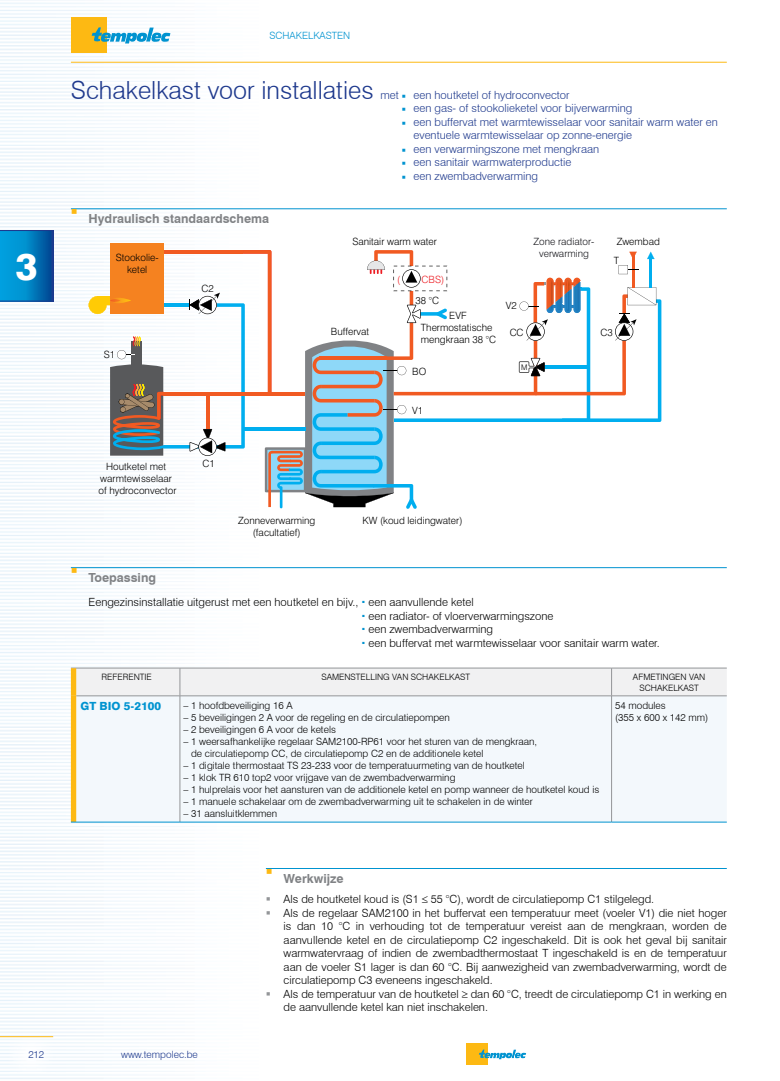
<style>
.page{position:relative;width:780px;height:1081px;background:#fff}
.page>*{position:absolute;margin:0;border:0;box-sizing:border-box;transform-origin:0 0}
.t1{font:800 37.5px "Swiss 721 BT";color:#fff}
.t2{font:300 25px "Swiss 721 BT";color:#1e398d}
.t3{font:700 12.5px "Swiss 721 BT";color:#808285}
.t4{font:300 11.25px/13.5px "Swiss 721 BT";color:#000}
.t5{font:300 11.25px/13.5px "Swiss 721 BT";color:#1e398d}
.t6{font:800 11.25px "Swiss 721 BT";color:#0093d0}
.t7{font:300 10px/12px "Swiss 721 BT";color:#000}
.t8{font:300 10px "Swiss 721 BT";color:#18181d}
.t9{font:300 10px "Swiss 721 BT";color:#1e398d}
.t10{font:300 10px "Swiss 721 BT";color:#0093d0}
.t11{font:300 10px "Swiss 721 BT";color:#ed1d24}
.t12{font:300 8.75px/10.5px "Swiss 721 BT";color:#000;text-align:center}
.t13{font:300 7.75px "Swiss 721 BT";color:#000}
.s1{color:#0093d0}
</style>
<div class="page">
<img style="left:0;top:0;width:727px;height:1079px">
<hr style="left:0;top:1036px;width:53px;height:1px;background:#fdb913">
<div style="left:71px;top:18px;width:36px;height:35px;background:#fdb913"></div>
<svg style="left:92px;top:27px;width:78px;height:16px"></svg>
<hr style="left:71px;top:62px;width:655px;height:1px;background:#fdb913">
<svg style="left:0;top:230px;width:53px;height:71px;background:#017fc1"></svg>
<div style="left:466px;top:1044px;width:22px;height:21px;background:#fdb913"></div>
<svg style="left:479px;top:1049px;width:47px;height:10px"></svg>
<hr style="left:71px;top:209px;width:655px;height:1px;background:#0093d0">
<hr style="left:71px;top:567px;width:655px;height:1px;background:#0093d0">
<div style="left:110px;top:243px;width:53px;height:71px;background:#f58220"></div>
<svg style="left:89px;top:250px;width:572px;height:259px"></svg>
<div style="left:76px;top:696px;width:650px;height:126px;background:#f3f8fc"></div>
<div style="left:76px;top:668px;width:650px;height:27px;background:#f1f1f2"></div>
<hr style="left:76px;top:695px;width:104px;height:1px;background:#939598">
<hr style="left:180px;top:695px;width:431px;height:1px;background:#939598">
<hr style="left:180px;top:696px;width:1px;height:126px;background:#939598">
<hr style="left:611px;top:695px;width:115px;height:1px;background:#939598">
<hr style="left:611px;top:696px;width:1px;height:126px;background:#939598">
<div style="left:71px;top:668px;width:5px;height:28px;background:#fdb913"></div>
<div style="left:71px;top:696px;width:5px;height:126px;background:#fdb913"></div>
<hr style="left:71px;top:822px;width:109px;height:1px;background:#0093d0">
<hr style="left:180px;top:822px;width:431px;height:1px;background:#0093d0">
<hr style="left:611px;top:822px;width:115px;height:1px;background:#0093d0">
<hr style="left:266px;top:868px;width:460px;height:1px;background:#0093d0">
<svg style="left:72px;top:209px;width:5px;height:5px"></svg>
<svg style="left:72px;top:568px;width:5px;height:4px"></svg>
<svg style="left:267px;top:869px;width:5px;height:4px"></svg>
<svg style="left:267px;top:897px;width:3px;height:4px"></svg>
<p class="t10" style="left:269px;top:30px;width:82px">SCHAKELKASTEN</p>
<h1 class="t1" style="left:16px;top:244px;width:24px">3</h1>
<h2 class="t2" style="left:71px;top:75px;width:304px">Schakelkast voor installaties</h2>
<p class="t5" style="left:380px;top:88px;width:191px">met <span class="s1">○</span> een houtketel of hydroconvector</p>
<p class="t5" style="left:402px;top:101px;width:232px"><span class="s1">○</span> een gas- of stookolieketel voor bijverwarming</p>
<p class="t5" style="left:413px;top:115px;width:306px;text-indent:-12px"><span class="s1">○</span> een buffervat met warmtewisselaar voor sanitair warm water en eventuele warmtewisselaar op zonne-energie</p>
<p class="t5" style="left:402px;top:142px;width:199px"><span class="s1">○</span> een verwarmingszone met mengkraan</p>
<p class="t5" style="left:402px;top:155px;width:171px"><span class="s1">○</span> een sanitair warmwaterproductie</p>
<p class="t5" style="left:402px;top:169px;width:138px"><span class="s1">○</span> een zwembadverwarming</p>
<p class="t3" style="left:89px;top:210px;width:182px">Hydraulisch standaardschema</p>
<p class="t7" style="left:116px;top:251px;width:45px;text-align:center">Stookolie&shy;ketel</p>
<p class="t7" style="left:104px;top:348px;width:13px">S1</p>
<p class="t7" style="left:201px;top:283px;width:14px">C2</p>
<p class="t7" style="left:106px;top:460px;width:61px">Houtketel met</p>
<p class="t7" style="left:202px;top:458px;width:14px">C1</p>
<p class="t7" style="left:98px;top:472px;width:80px">warmtewisselaar of hydroconvector</p>
<p class="t7" style="left:352px;top:235px;width:86px">Sanitair warm water</p>
<p class="t11" style="left:397px;top:274px;width:5px">(</p>
<p class="t11" style="left:421px;top:274px;width:24px">CBS)</p>
<p class="t7" style="left:331px;top:325px;width:40px">Buffervat</p>
<p class="t7" style="left:415px;top:294px;width:25px">38 °C</p>
<p class="t7" style="left:449px;top:309px;width:19px">EVF</p>
<p class="t7" style="left:421px;top:322px;width:77px">Thermostatische mengkraan 38 °C</p>
<p class="t7" style="left:412px;top:365px;width:16px">BO</p>
<p class="t7" style="left:412px;top:404px;width:12px">V1</p>
<p class="t8" style="left:533px;top:235px;width:62px">Zone radiator-</p>
<p class="t7" style="left:616px;top:235px;width:45px">Zwembad</p>
<p class="t8" style="left:539px;top:247px;width:51px">verwarming</p>
<p class="t7" style="left:613px;top:254px;width:7px">T</p>
<p class="t7" style="left:506px;top:300px;width:12px">V2</p>
<p class="t7" style="left:509px;top:326px;width:15px">CC</p>
<p class="t7" style="left:600px;top:326px;width:14px">C3</p>
<p class="t13" style="left:521px;top:362px;width:8px">M</p>
<p class="t7" style="left:238px;top:514px;width:79px;text-align:center">Zonneverwarming (facultatief)</p>
<p class="t7" style="left:362px;top:514px;width:101px">KW (koud leidingwater)</p>
<p class="t3" style="left:89px;top:569px;width:69px">Toepassing</p>
<p class="t4" style="left:368px;top:595px;width:293px;text-indent:-280px">Eengezinsinstallatie uitgerust met een houtketel en bijv., een aanvullende ketel<br>een radiator- of vloerverwarmingszone<br>een zwembadverwarming<br>een buffervat met warmtewisselaar voor sanitair warm water.</p>
<p class="t12" style="left:101px;top:671px;width:52px">REFERENTIE</p>
<p class="t12" style="left:321px;top:671px;width:150px">SAMENSTELLING VAN SCHAKELKAST</p>
<p class="t12" style="left:633px;top:671px;width:74px">AFMETINGEN VAN<br>SCHAKELKAST</p>
<p class="t6" style="left:81px;top:699px;width:82px">GT BIO 5-2100</p>
<p class="t7" style="left:183px;top:699px;width:111px">– 1 hoofdbeveiliging 16 A</p>
<p class="t7" style="left:183px;top:711px;width:268px">– 5 beveiligingen 2 A voor de regeling en de circulatiepompen</p>
<p class="t7" style="left:183px;top:723px;width:154px">– 2 beveiligingen 6 A voor de ketels</p>
<p class="t7" style="left:191px;top:735px;width:347px;text-indent:-8px">– 1 weersafhankelijke regelaar SAM2100-RP61 voor het sturen van de mengkraan, de circulatiepomp CC, de circulatiepomp C2 en de additionele ketel</p>
<p class="t7" style="left:183px;top:759px;width:343px">– 1 digitale thermostaat TS 23-233 voor de temperatuurmeting van de houtketel</p>
<p class="t7" style="left:183px;top:771px;width:273px">– 1 klok TR 610 top2 voor vrijgave van de zwembadverwarming</p>
<p class="t7" style="left:183px;top:783px;width:417px">– 1 hulprelais voor het aansturen van de additionele ketel en pomp wanneer de houtketel koud is</p>
<p class="t7" style="left:183px;top:795px;width:351px">– 1 manuele schakelaar om de zwembadverwarming uit te schakelen in de winter</p>
<p class="t7" style="left:183px;top:807px;width:95px">– 31 aansluitklemmen</p>
<p class="t7" style="left:615px;top:699px;width:95px">54 modules<br>(355 x 600 x 142 mm)</p>
<p class="t3" style="left:283px;top:869px;width:61px">Werkwijze</p>
<p class="t4" style="left:283px;top:892px;width:444px">Als de houtketel koud is (S1 ≤ 55 °C), wordt de circulatiepomp C1 stilgelegd.<br>Als de regelaar SAM2100 in het buffervat een temperatuur meet (voeler V1) die niet hoger is dan 10 °C in verhouding tot de temperatuur vereist aan de mengkraan, worden de aanvullende ketel en de circulatiepomp C2 ingeschakeld. Dit is ook het geval bij sanitair warmwatervraag of indien de zwembadthermostaat T ingeschakeld is en de temperatuur aan de voeler S1 lager is dan 60 °C. Bij aanwezigheid van zwembadverwarming, wordt de circulatiepomp C3 eveneens ingeschakeld.<br>Als de temperatuur van de houtketel ≥ dan 60 °C, treedt de circulatiepomp C1 in werking en de aanvullende ketel kan niet inschakelen.</p>
<p class="t9" style="left:28px;top:1048px;width:17px">212</p>
<p class="t9" style="left:121px;top:1048px;width:78px">www.tempolec.be</p>
</div>
